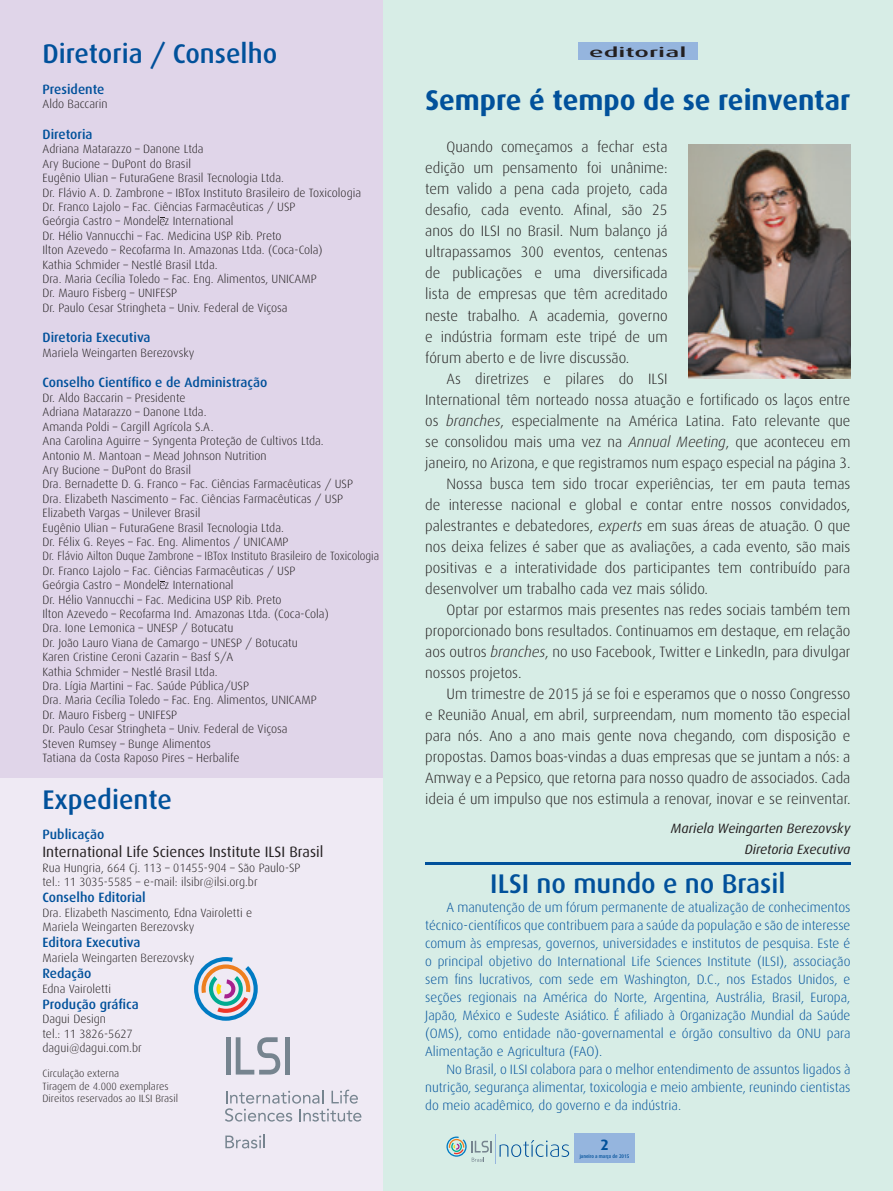
<style>
.page{position:relative;width:893px;height:1191px;background:#d7ede6}
.page>*{position:absolute;margin:0;border:0;box-sizing:border-box;transform-origin:0 0}
.t1{font:700 28.5px "Dax";color:#01519b}
.t2{font:500 27px "Dax";color:#01519b}
.t3{font:300 15px/21px "Dax";color:#231f20;text-align:justify}
.t4{font:15px "Dax";color:#231f20}
.t5{font:700 15px "Dax";color:#01519b}
.t6{font:300 13.5px/18px "Dax";color:#01519b;text-align:justify}
.t7{font:500 13.5px "Dax";color:#01519b}
.t8{font:italic 13.5px/21px "Dax";color:#231f20;text-align:right}
.t9{font:500 13.5px "Dax";color:#231f20;scale:2 1}
.t10{font:300 12px/14.4px "Dax";color:#231f20}
.t11{font:300 10.5px/12.6px "Dax";color:#231f20}
.t12{font:500 5.25px "Dax";color:#01519b;scale:.9 1}
.s1{font-style:italic}
</style>
<div class="page">
<svg style="left:500px;top:1140px;width:69px;height:17px"></svg>
<hr style="left:495px;top:1133px;width:1px;height:30px;background:#95b5de">
<svg style="left:446px;top:1136px;width:46px;height:25px"></svg>
<div style="left:574px;top:1133px;width:61px;height:30px;background:#95b5de"></div>
<hr style="left:425px;top:862px;width:425px;height:2px;background:#01519b">
<div style="left:578px;top:43px;width:119px;height:17px;background:#95b5de"></div>
<div style="left:0;top:0;width:383px;height:1191px;background:#e0d5e9"></div>
<div style="left:0;top:778px;width:383px;height:413px;background:#efeaf4"></div>
<svg style="left:194px;top:957px;width:64px;height:63px"></svg>
<svg style="left:225px;top:1089px;width:136px;height:32px"></svg>
<div style="left:226px;top:1037px;width:5px;height:37px;background:#76848f"></div>
<div style="left:285px;top:1037px;width:5px;height:37px;background:#76848f"></div>
<svg style="left:236px;top:1037px;width:44px;height:37px"></svg>
<svg style="left:225px;top:1134px;width:40px;height:14px"></svg>
<svg style="left:160px;top:217px;width:5px;height:8px"></svg>
<svg style="left:160px;top:581px;width:5px;height:8px"></svg>
<img style="left:689px;top:145px;width:161px;height:233px">
<h2 class="t2" style="left:43px;top:39px;width:236px">Diretoria / Conselho</h2>
<p class="t9" style="left:589px;top:45px;width:50px">editorial</p>
<p class="t7" style="left:43px;top:82px;width:63px">Presidente</p>
<p class="t10" style="left:43px;top:97px;width:67px">Aldo Baccarin</p>
<p class="t7" style="left:43px;top:127px;width:52px">Diretoria</p>
<p class="t10" style="left:43px;top:142px;width:320px">Adriana Matarazzo – Danone Ltda<br>Ary Bucione – DuPont do Brasil<br>Eugênio Ulian – FuturaGene Brasil Tecnologia Ltda.<br>Dr. Flávio A. D. Zambrone – IBTox Instituto Brasileiro de Toxicologia Dr. Franco Lajolo – Fac. Ciências Farmacêuticas / USP<br>Geórgia Castro – Mondel z International<br>Dr. Hélio Vannucchi – Fac. Medicina USP Rib. Preto<br>Ilton Azevedo – Recofarma In. Amazonas Ltda. (Coca-Cola)<br>Kathia Schmider – Nestlé Brasil Ltda.<br>Dra. Maria Cecília Toledo – Fac. Eng. Alimentos, UNICAMP<br>Dr. Mauro Fisberg – UNIFESP<br>Dr. Paulo Cesar Stringheta – Univ. Federal de Viçosa</p>
<p class="t7" style="left:43px;top:330px;width:110px">Diretoria Executiva</p>
<p class="t10" style="left:43px;top:346px;width:153px">Mariela Weingarten Berezovsky</p>
<p class="t7" style="left:43px;top:375px;width:227px">Conselho Científico e de Administração</p>
<p class="t10" style="left:43px;top:391px;width:338px">Dr. Aldo Baccarin – Presidente<br>Adriana Matarazzo – Danone Ltda.<br>Amanda Poldi – Cargill Agrícola S.A.<br>Ana Carolina Aguirre – Syngenta Proteção de Cultivos Ltda.<br>Antonio M. Mantoan – Mead Johnson Nutrition<br>Ary Bucione – DuPont do Brasil<br>Dra. Bernadette D. G. Franco – Fac. Ciências Farmacêuticas / USP<br>Dra. Elizabeth Nascimento – Fac. Ciências Farmacêuticas / USP Elizabeth Vargas – Unilever Brasil<br>Eugênio Ulian – FuturaGene Brasil Tecnologia Ltda.<br>Dr. Félix G. Reyes – Fac. Eng. Alimentos / UNICAMP<br>Dr. Flávio Ailton Duque Zambrone – IBTox Instituto Brasileiro de Toxicologia Dr. Franco Lajolo – Fac. Ciências Farmacêuticas / USP<br>Geórgia Castro – Mondel z International<br>Dr. Hélio Vannucchi – Fac. Medicina USP Rib. Preto<br>Ilton Azevedo – Recofarma Ind. Amazonas Ltda. (Coca-Cola)<br>Dra. Ione Lemonica – UNESP / Botucatu<br>Dr. João Lauro Viana de Camargo – UNESP / Botucatu<br>Karen Cristine Ceroni Cazarin – Basf S/A<br>Kathia Schmider – Nestlé Brasil Ltda.<br>Dra. Lígia Martini – Fac. Saúde Pública/USP<br>Dra. Maria Cecília Toledo – Fac. Eng. Alimentos, UNICAMP<br>Dr. Mauro Fisberg – UNIFESP<br>Dr. Paulo Cesar Stringheta – Univ. Federal de Viçosa<br>Steven Rumsey – Bunge Alimentos<br>Tatiana da Costa Raposo Pires – Herbalife</p>
<h2 class="t2" style="left:43px;top:784px;width:131px">Expediente</h2>
<p class="t7" style="left:43px;top:827px;width:63px">Publicação</p>
<p class="t4" style="left:43px;top:844px;width:282px">International Life Sciences Institute ILSI Brasil</p>
<p class="t10" style="left:43px;top:860px;width:260px">Rua Hungria, 664 Cj. 113 – 01455-904 – São Paulo-SP tel.: 11 3035-5585 – e-mail: ilsibr@ilsi.org.br</p>
<p class="t7" style="left:43px;top:890px;width:105px">Conselho Editorial</p>
<p class="t10" style="left:43px;top:905px;width:211px">Dra. Elizabeth Nascimento, Edna Vairoletti e<br>Mariela Weingarten Berezovsky</p>
<p class="t7" style="left:43px;top:935px;width:99px">Editora Executiva</p>
<p class="t10" style="left:43px;top:950px;width:153px">Mariela Weingarten Berezovsky</p>
<p class="t7" style="left:43px;top:965px;width:51px">Redação</p>
<p class="t10" style="left:43px;top:981px;width:70px">Edna Vairoletti</p>
<p class="t7" style="left:43px;top:996px;width:98px">Produção gráfica</p>
<p class="t10" style="left:43px;top:1012px;width:101px">Dagui Design<br>tel.: 11 3826-5627 dagui@dagui.com.br</p>
<p class="t11" style="left:43px;top:1067px;width:137px">Circulação externa<br>Tiragem de 4.000 exemplares<br>Direitos reservados ao ILSI Brasil</p>
<h1 class="t1" style="left:425px;top:84px;width:426px">Sempre é tempo de se reinventar</h1>
<p class="t3" style="left:425px;top:137px;width:244px;text-indent:21px">Quando começamos a fechar esta edição um pensamento foi unânime: tem valido a pena cada projeto, cada desafio, cada evento. Afinal, são 25 anos do ILSI no Brasil. Num balanço já ultrapassamos 300 eventos, centenas de publicações e uma diversificada lista de empresas que têm acreditado neste trabalho. A academia, governo e indústria formam este tripé de um fórum aberto e de livre discussão.</p>
<p class="t3" style="left:446px;top:368px;width:223px">As diretrizes e pilares do ILSI</p>
<p class="t3" style="left:425px;top:389px;width:427px">International têm norteado nossa atuação e fortificado os laços entre</p>
<p class="t3" style="left:425px;top:410px;width:427px">os <span class="s1">branches</span>, especialmente na América Latina. Fato relevante que</p>
<p class="t3" style="left:425px;top:431px;width:427px">se consolidou mais uma vez na <span class="s1">Annual Meeting</span>, que aconteceu em</p>
<p class="t3" style="left:425px;top:452px;width:427px">janeiro, no Arizona, e que registramos num espaço especial na página 3.</p>
<p class="t3" style="left:446px;top:473px;width:405px">Nossa busca tem sido trocar experiências, ter em pauta temas</p>
<p class="t3" style="left:425px;top:494px;width:427px">de interesse nacional e global e contar entre nossos convidados,</p>
<p class="t3" style="left:425px;top:515px;width:427px">palestrantes e debatedores, <span class="s1">experts</span> em suas áreas de atuação. O que</p>
<p class="t3" style="left:425px;top:536px;width:427px">nos deixa felizes é saber que as avaliações, a cada evento, são mais</p>
<p class="t3" style="left:425px;top:557px;width:427px">positivas e a interatividade dos participantes tem contribuído para</p>
<p class="t3" style="left:425px;top:578px;width:284px">desenvolver um trabalho cada vez mais sólido.</p>
<p class="t3" style="left:446px;top:599px;width:405px">Optar por estarmos mais presentes nas redes sociais também tem</p>
<p class="t3" style="left:425px;top:620px;width:427px">proporcionado bons resultados. Continuamos em destaque, em relação</p>
<p class="t3" style="left:425px;top:641px;width:427px">aos outros <span class="s1">branches</span>, no uso Facebook, Twitter e LinkedIn, para divulgar</p>
<p class="t3" style="left:425px;top:662px;width:98px">nossos projetos.</p>
<p class="t3" style="left:446px;top:683px;width:405px">Um trimestre de 2015 já se foi e esperamos que o nosso Congresso</p>
<p class="t3" style="left:425px;top:704px;width:427px">e Reunião Anual, em abril, surpreendam, num momento tão especial</p>
<p class="t3" style="left:425px;top:725px;width:427px">para nós. Ano a ano mais gente nova chegando, com disposição e</p>
<p class="t3" style="left:425px;top:746px;width:427px">propostas. Damos boas-vindas a duas empresas que se juntam a nós: a</p>
<p class="t3" style="left:425px;top:767px;width:427px">Amway e a Pepsico, que retorna para nosso quadro de associados. Cada</p>
<p class="t3" style="left:425px;top:788px;width:427px">ideia é um impulso que nos estimula a renovar, inovar e se reinventar.</p>
<p class="t8" style="left:671px;top:818px;width:181px">Mariela Weingarten Berezovsky<br>Diretoria Executiva</p>
<h2 class="t2" style="left:490px;top:868px;width:297px">ILSI no mundo e no Brasil</h2>
<p class="t6" style="left:425px;top:898px;width:427px;text-indent:21px">A manutenção de um fórum permanente de atualização de conhecimentos técnico-científicos que contribuem para a saúde da população e são de interesse comum às empresas, governos, universidades e institutos de pesquisa. Este é o principal objetivo do International Life Sciences Institute (ILSI), associação sem fins lucrativos, com sede em Washington, D.C., nos Estados Unidos, e seções regionais na América do Norte, Argentina, Austrália, Brasil, Europa, Japão, México e Sudeste Asiático. É afiliado à Organização Mundial da Saúde (OMS), como entidade não-governamental e órgão consultivo da ONU para Alimentação e Agricultura (FAO).</p>
<p class="t6" style="left:425px;top:1060px;width:427px;text-indent:21px">No Brasil, o ILSI colabora para o melhor entendimento de assuntos ligados à nutrição, segurança alimentar, toxicologia e meio ambiente, reunindo cientistas do meio acadêmico, do governo e da indústria.</p>
<p class="t5" style="left:600px;top:1136px;width:10px">2</p>
<p class="t12" style="left:580px;top:1153px;width:57px">janeiro a março de 2015</p>
</div>
